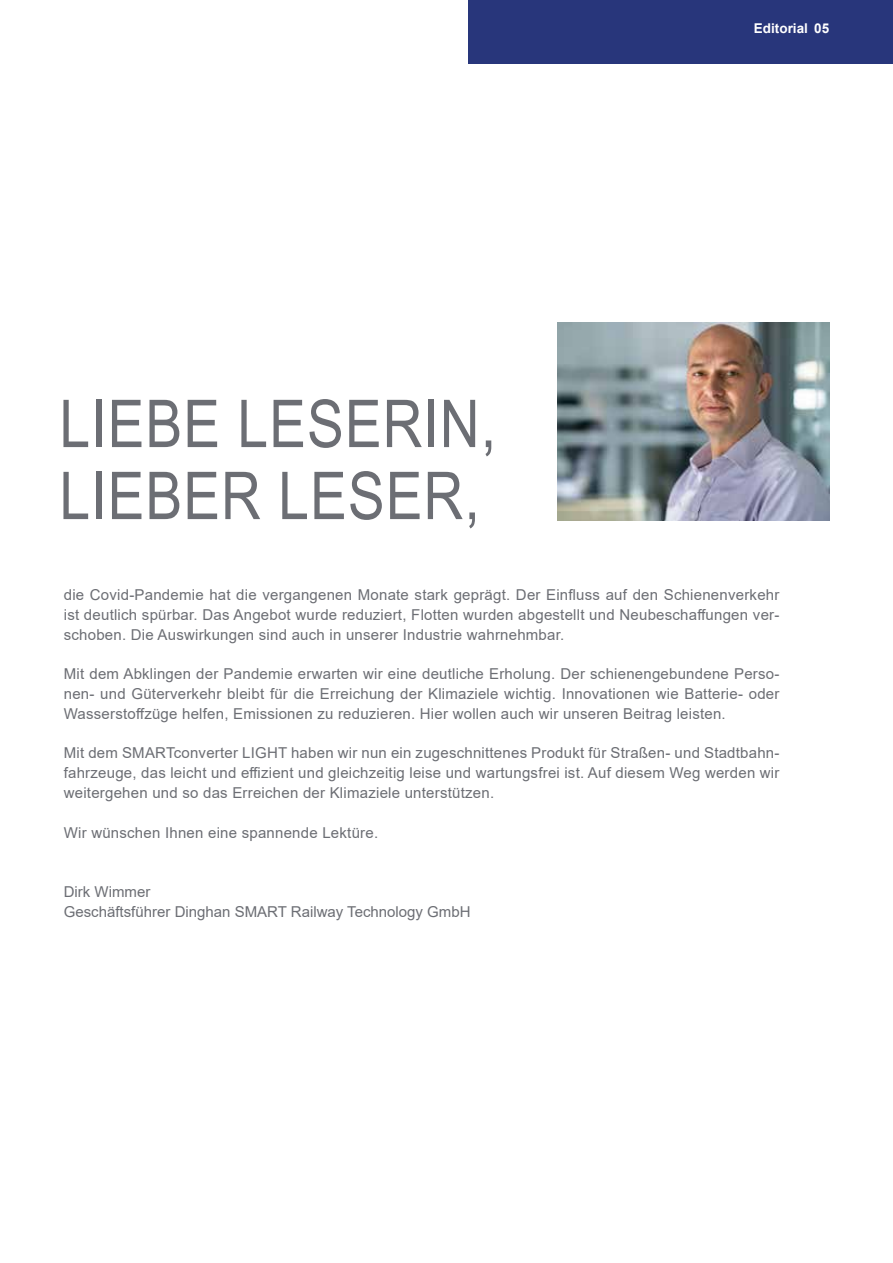
<style>
.page{position:relative;width:893px;height:1263px;background:#fff}
.page>*{position:absolute;margin:0;border:0;box-sizing:border-box;transform-origin:0 0}
.t1{font:66px/72px "Arial Narrow";letter-spacing:.015em;color:#6c6e74}
.t2{font:15px/19.8px "Arial";letter-spacing:.015em;color:#6c6e74;text-align:justify}
.t3{font:700 13.5px "Arial";color:#fff}
</style>
<div class="page">
<div style="left:468px;top:0;width:425px;height:64px;background:#28367b"></div>
<img style="left:557px;top:323px;width:272px;height:198px">
<h1 class="t1" style="left:60px;top:385px;width:438px">LIEBE LESERIN,<br>LIEBER LESER,</h1>
<p class="t3" style="left:814px;top:19px;width:17px">05</p>
<p class="t3" style="left:754px;top:19px;width:56px">Editorial</p>
<p class="t2" style="left:64px;top:585px;width:717px">die Covid-Pandemie hat die vergangenen Monate stark geprägt. Der Einfluss auf den Schienenverkehr ist deutlich spürbar. Das Angebot wurde reduziert, Flotten wurden abgestellt und Neubeschaffungen ver&shy;schoben. Die Auswirkungen sind auch in unserer Industrie wahrnehmbar.</p>
<p class="t2" style="left:64px;top:664px;width:717px">Mit dem Abklingen der Pandemie erwarten wir eine deutliche Erholung. Der schienengebundene Perso&shy;nen- und Güterverkehr bleibt für die Erreichung der Klimaziele wichtig. Innovationen wie Batterie- oder Wasserstoffzüge helfen, Emissionen zu reduzieren. Hier wollen auch wir unseren Beitrag leisten.</p>
<p class="t2" style="left:64px;top:743px;width:717px">Mit dem SMARTconverter LIGHT haben wir nun ein zugeschnittenes Produkt für Straßen- und Stadtbahn&shy;fahrzeuge, das leicht und effizient und gleichzeitig leise und wartungsfrei ist. Auf diesem Weg werden wir weitergehen und so das Erreichen der Klimaziele unterstützen.</p>
<p class="t2" style="left:64px;top:822px;width:316px">Wir wünschen Ihnen eine spannende Lektüre.</p>
<p class="t2" style="left:64px;top:882px;width:408px">Dirk Wimmer<br>Geschäftsführer Dinghan SMART Railway Technology GmbH</p>
</div>
